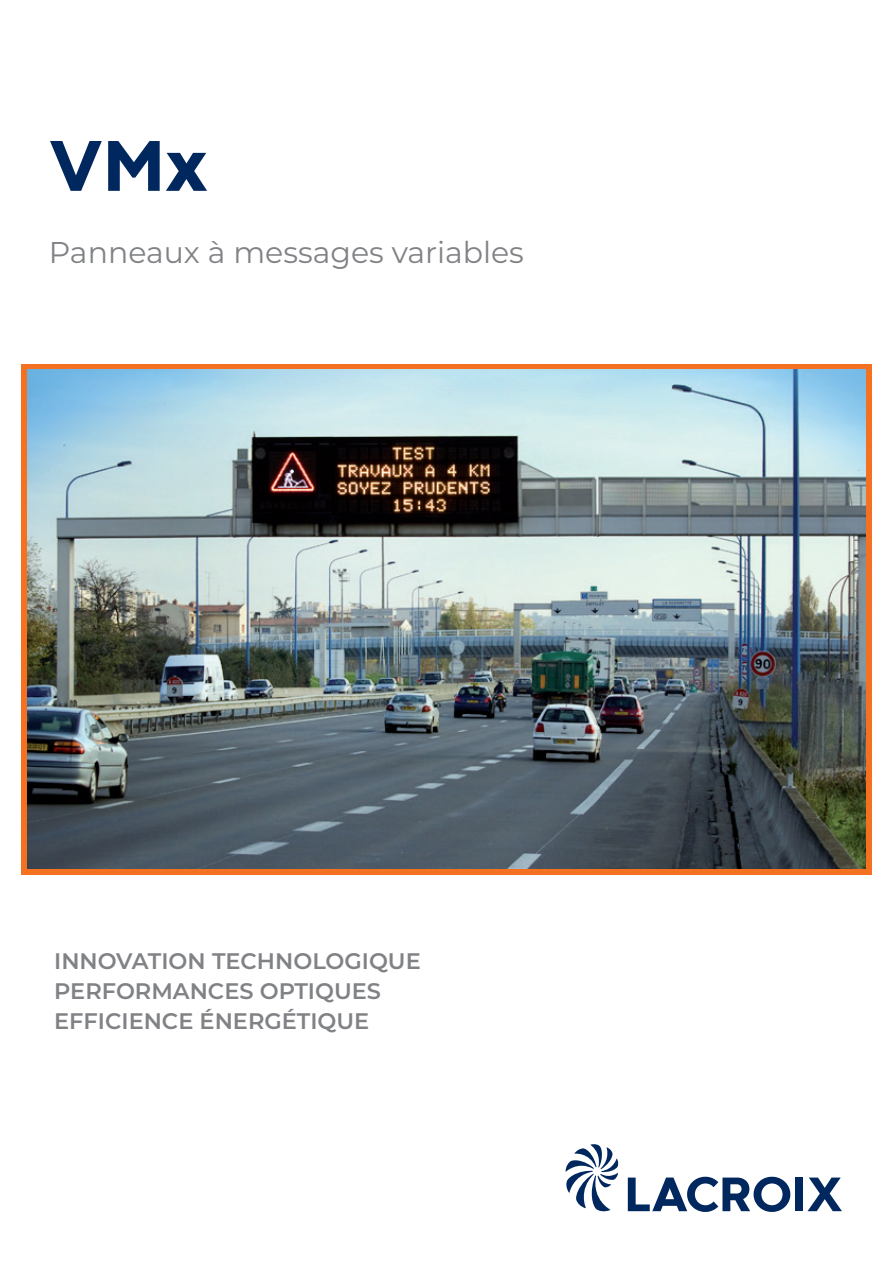
<style>
.page{position:relative;width:893px;height:1263px;background:#fff}
.page>*{position:absolute;margin:0;border:0;box-sizing:border-box;transform-origin:0 0}
.t1{font:800 75px "Codec Cold";color:#00285f}
.t2{font:30px "Montserrat";color:#808285}
.t3{font:600 22.5px/30px "Montserrat";color:#808285}
</style>
<div class="page">
<svg style="left:21px;top:364px;width:851px;height:510px;fill:#f37121"></svg>
<svg style="left:628px;top:1177px;width:162px;height:35px"></svg>
<div style="left:795px;top:1177px;width:8px;height:34px;background:#00285f"></div>
<svg style="left:807px;top:1177px;width:35px;height:34px"></svg>
<svg style="left:566px;top:1144px;width:53px;height:68px"></svg>
<img style="left:28px;top:369px;width:837px;height:499px">
<h1 class="t1" style="left:49px;top:120px;width:161px">VMx</h1>
<h2 class="t2" style="left:49px;top:232px;width:477px">Panneaux à messages variables</h2>
<p class="t3" style="left:54px;top:945px;width:368px">INNOVATION TECHNOLOGIQUE<br>PERFORMANCES OPTIQUES<br>EFFICIENCE ÉNERGÉTIQUE</p>
</div>
